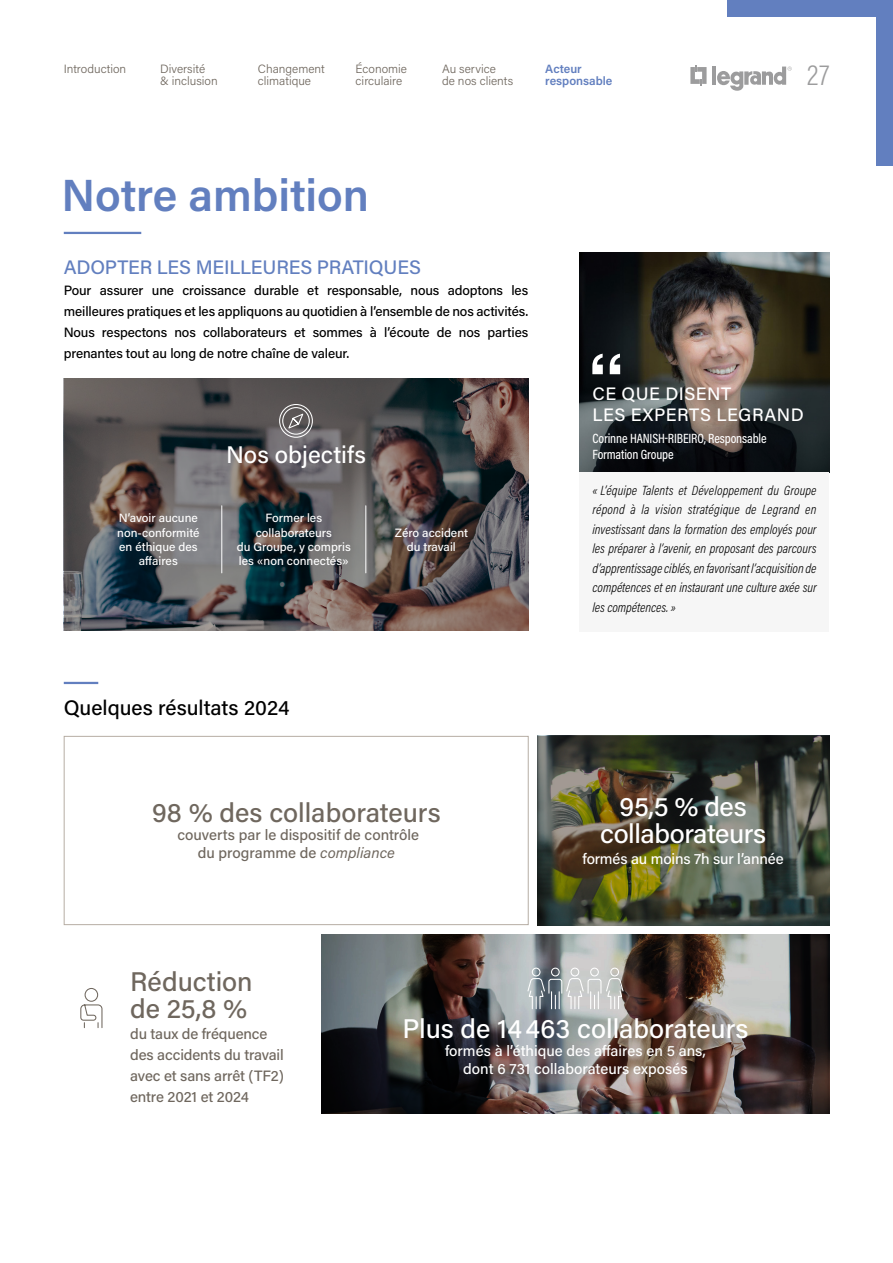
<style>
.page{position:relative;width:893px;height:1263px;background:#fff}
.page>*{position:absolute;margin:0;border:0;box-sizing:border-box;transform-origin:0 0}
.t1{font:600 45px "Acumin Pro";color:#627fbf}
.t2{font:300 28.5px "Acumin Pro Cond";color:#9c9c9d}
.t3{font:500 27px/27px "Acumin Pro";letter-spacing:-.01em;color:#fff;text-align:center}
.t4{font:500 27px/27px "Acumin Pro";color:#6f675e}
.t5{font:500 24px "Acumin Pro";letter-spacing:.005em;color:#fff}
.t6{font:500 21px "Acumin Pro";color:#000}
.t7{font:500 19.5px "Acumin Pro";letter-spacing:-.01em;color:#627fbf}
.t8{font:500 18px/21px "Acumin Pro";letter-spacing:.025em;color:#fff}
.t9{font:500 15px/21px "Acumin Pro";letter-spacing:-.005em;color:#6f675e;text-align:center}
.t10{font:500 15px/18px "Acumin Pro";color:#fff;text-align:center}
.t11{font:italic 300 13.5px/19.5px "Acumin Pro Cond";color:#000;text-align:justify}
.t12{font:500 13.5px/21px "Acumin Pro";letter-spacing:-.01em;color:#000;text-align:justify}
.t13{font:500 13.5px/16.2px "Acumin Pro Cond";letter-spacing:-.01em;color:#fff}
.t14{font:500 12px/14.4px "Acumin Pro";color:#fff;text-align:center}
.t15{font:300 12px/12px "Acumin Pro";color:#6f675e}
.t16{font:600 12px/12px "Acumin Pro";color:#627fbf}
.s1{font-weight:400;font-style:italic}
</style>
<div class="page">
<img style="left:322px;top:934px;width:507px;height:180px">
<img style="left:537px;top:736px;width:292px;height:189px">
<hr style="left:64px;top:232px;width:77px;height:2px;background:#627fbf">
<img style="left:580px;top:253px;width:249px;height:219px">
<svg style="left:592px;top:354px;width:28px;height:20px"></svg>
<svg style="left:64px;top:379px;width:464px;height:252px;background:#565253"></svg>
<svg style="left:282px;top:407px;width:28px;height:28px"></svg>
<div style="left:279px;top:404px;width:34px;height:34px;border:1px solid #fff;border-radius:50%"></div>
<hr style="left:222px;top:506px;width:1px;height:67px;background:#fff">
<hr style="left:366px;top:506px;width:1px;height:67px;background:#fff">
<div style="left:64px;top:736px;width:465px;height:189px;border:1px solid #b6ada4"></div>
<hr style="left:64px;top:682px;width:34px;height:2px;background:#627fbf">
<svg style="left:527px;top:967px;width:97px;height:43px;background:#b2b6b8"></svg>
<svg style="left:80px;top:988px;width:23px;height:40px"></svg>
<div style="left:580px;top:472px;width:249px;height:159px;background:#f6f6f6"></div>
<svg style="left:690px;top:66px;width:17px;height:19px"></svg>
<hr style="left:712px;top:67px;width:4px;height:18px;background:#9c9c9d">
<svg style="left:717px;top:67px;width:75px;height:24px"></svg>
<div style="left:727px;top:0;width:166px;height:17px;background:#627fbf"></div>
<div style="left:876px;top:0;width:17px;height:166px;background:#627fbf"></div>
<p class="t15" style="left:64px;top:62px;width:64px">Introduction</p>
<p class="t15" style="left:258px;top:62px;width:68px">Changement climatique</p>
<p class="t15" style="left:356px;top:62px;width:53px">Économie circulaire</p>
<p class="t15" style="left:442px;top:62px;width:73px">Au service<br>de nos clients</p>
<p class="t16" style="left:545px;top:62px;width:69px">Acteur responsable</p>
<p class="t15" style="left:160px;top:62px;width:59px">Diversité<br>&amp; inclusion</p>
<h1 class="t1" style="left:62px;top:164px;width:309px">Notre ambition</h1>
<h3 class="t7" style="left:64px;top:253px;width:359px">ADOPTER LES MEILLEURES PRATIQUES</h3>
<p class="t12" style="left:64px;top:279px;width:466px">Pour assurer une croissance durable et responsable, nous adoptons les meilleures pratiques et les appliquons au quotidien à l’ensemble de nos activités.<br>Nous respectons nos collaborateurs et sommes à l’écoute de nos parties prenantes tout au long de notre chaîne de valeur.</p>
<h2 class="t2" style="left:807px;top:57px;width:24px">27</h2>
<p class="t14" style="left:117px;top:510px;width:84px">N’avoir aucune non-conformité en éthique des affaires</p>
<h3 class="t5" style="left:226px;top:438px;width:141px">Nos objectifs</h3>
<p class="t14" style="left:237px;top:510px;width:115px">Former les collaborateurs<br>du Groupe, y compris les «non connectés»</p>
<p class="t14" style="left:395px;top:525px;width:75px">Zéro accident du travail</p>
<h3 class="t6" style="left:64px;top:693px;width:227px">Quelques résultats 2024</h3>
<h3 class="t4" style="left:152px;top:798px;width:290px">98 % des collaborateurs</h3>
<p class="t9" style="left:177px;top:825px;width:243px;line-height:18px">couverts par le dispositif de contrôle du programme de <span class="s1">compliance</span></p>
<h3 class="t8" style="left:592px;top:382px;width:213px">CE QUE DISENT<br>LES EXPERTS LEGRAND</h3>
<p class="t13" style="left:592px;top:429px;width:176px">Corinne HANISH-RIBEIRO, Responsable<br>Formation Groupe</p>
<p class="t11" style="left:592px;top:480px;width:225px">« L’équipe Talents et Développement du Groupe répond à la vision stratégique de Legrand en investissant dans la formation des employés pour les préparer à l’avenir, en proposant des parcours d’apprentissage ciblés, en favorisant l’acquisition de compétences et en instaurant une culture axée sur les compétences. »</p>
<h3 class="t3" style="left:600px;top:792px;width:168px">95,5 % des collaborateurs</h3>
<p class="t10" style="left:583px;top:849px;width:203px">formés au moins 7h sur l’année</p>
<h3 class="t4" style="left:130px;top:967px;width:124px">Réduction de 25,8 %</h3>
<p class="t9" style="left:130px;top:1023px;width:155px;text-align:left">du taux de fréquence des accidents du travail avec et sans arrêt (TF2) entre 2021 et 2024</p>
<h3 class="t3" style="left:402px;top:1014px;width:348px">Plus de 14463 collaborateurs</h3>
<p class="t10" style="left:445px;top:1041px;width:262px">formés à l’éthique des affaires en 5 ans, dont 6 731 collaborateurs exposés</p>
</div>
